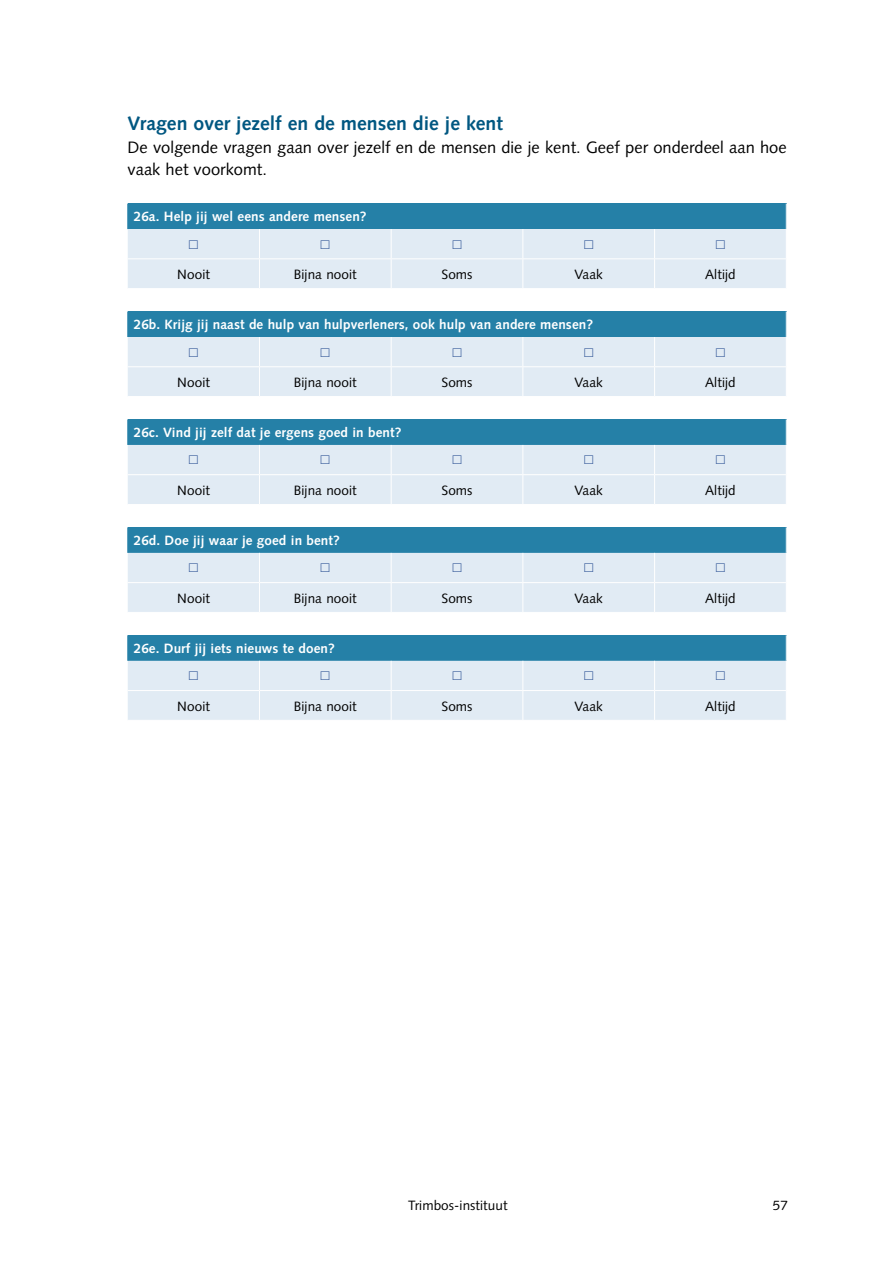
<style>
.page{position:relative;width:893px;height:1263px;background:#fff}
.page>*{position:absolute;margin:0;border:0;box-sizing:border-box;transform-origin:0 0}
.t1{font:700 19.5px "Syntax LT Pro";color:#005781}
.t2{font:16.5px/22.5px "Syntax LT Pro";color:#000}
.t3{font:700 13.5px "Syntax LT Pro";letter-spacing:.005em;color:#fff}
.t4{font:13.5px "Syntax LT Pro";letter-spacing:.005em;color:#000}
</style>
<div class="page">
<svg style="left:127px;top:204px;width:660px;height:84px;background:#a9cbdd"></svg>
<svg style="left:127px;top:311px;width:660px;height:85px;background:#a8cadc"></svg>
<svg style="left:127px;top:419px;width:660px;height:85px;background:#a8cadc"></svg>
<svg style="left:127px;top:527px;width:660px;height:85px;background:#a8cadc"></svg>
<svg style="left:127px;top:635px;width:660px;height:85px;background:#a8cadc"></svg>
<h1 class="t1" style="left:128px;top:112px;width:377px">Vragen over jezelf en de mensen die je kent</h1>
<p class="t2" style="left:128px;top:136px;width:661px">De volgende vragen gaan over jezelf en de mensen die je kent. Geef per onderdeel aan hoe vaak het voorkomt.</p>
<p class="t3" style="left:134px;top:209px;width:234px">26a. Help jij wel eens andere mensen?</p>
<p class="t4" style="left:177px;top:266px;width:34px">Nooit</p>
<p class="t4" style="left:294px;top:266px;width:64px">Bijna nooit</p>
<p class="t4" style="left:441px;top:266px;width:33px">Soms</p>
<p class="t4" style="left:574px;top:266px;width:30px">Vaak</p>
<p class="t4" style="left:705px;top:266px;width:32px">Altijd</p>
<p class="t3" style="left:134px;top:317px;width:461px">26b. Krijg jij naast de hulp van hulpverleners, ook hulp van andere mensen?</p>
<p class="t4" style="left:177px;top:374px;width:34px">Nooit</p>
<p class="t4" style="left:294px;top:374px;width:64px">Bijna nooit</p>
<p class="t4" style="left:441px;top:374px;width:33px">Soms</p>
<p class="t4" style="left:574px;top:374px;width:30px">Vaak</p>
<p class="t4" style="left:705px;top:374px;width:32px">Altijd</p>
<p class="t3" style="left:134px;top:425px;width:269px">26c. Vind jij zelf dat je ergens goed in bent?</p>
<p class="t4" style="left:177px;top:482px;width:34px">Nooit</p>
<p class="t4" style="left:294px;top:482px;width:64px">Bijna nooit</p>
<p class="t4" style="left:441px;top:482px;width:33px">Soms</p>
<p class="t4" style="left:574px;top:482px;width:30px">Vaak</p>
<p class="t4" style="left:705px;top:482px;width:32px">Altijd</p>
<p class="t3" style="left:134px;top:532px;width:208px">26d. Doe jij waar je goed in bent?</p>
<p class="t4" style="left:177px;top:590px;width:34px">Nooit</p>
<p class="t4" style="left:294px;top:590px;width:64px">Bijna nooit</p>
<p class="t4" style="left:441px;top:590px;width:33px">Soms</p>
<p class="t4" style="left:574px;top:590px;width:30px">Vaak</p>
<p class="t4" style="left:705px;top:590px;width:32px">Altijd</p>
<p class="t3" style="left:134px;top:640px;width:203px">26e. Durf jij iets nieuws te doen?</p>
<p class="t4" style="left:177px;top:698px;width:34px">Nooit</p>
<p class="t4" style="left:294px;top:698px;width:64px">Bijna nooit</p>
<p class="t4" style="left:441px;top:698px;width:33px">Soms</p>
<p class="t4" style="left:574px;top:698px;width:30px">Vaak</p>
<p class="t4" style="left:705px;top:698px;width:32px">Altijd</p>
<p class="t4" style="left:408px;top:1197px;width:101px">Trimbos-instituut</p>
<p class="t4" style="left:773px;top:1197px;width:17px">57</p>
</div>
